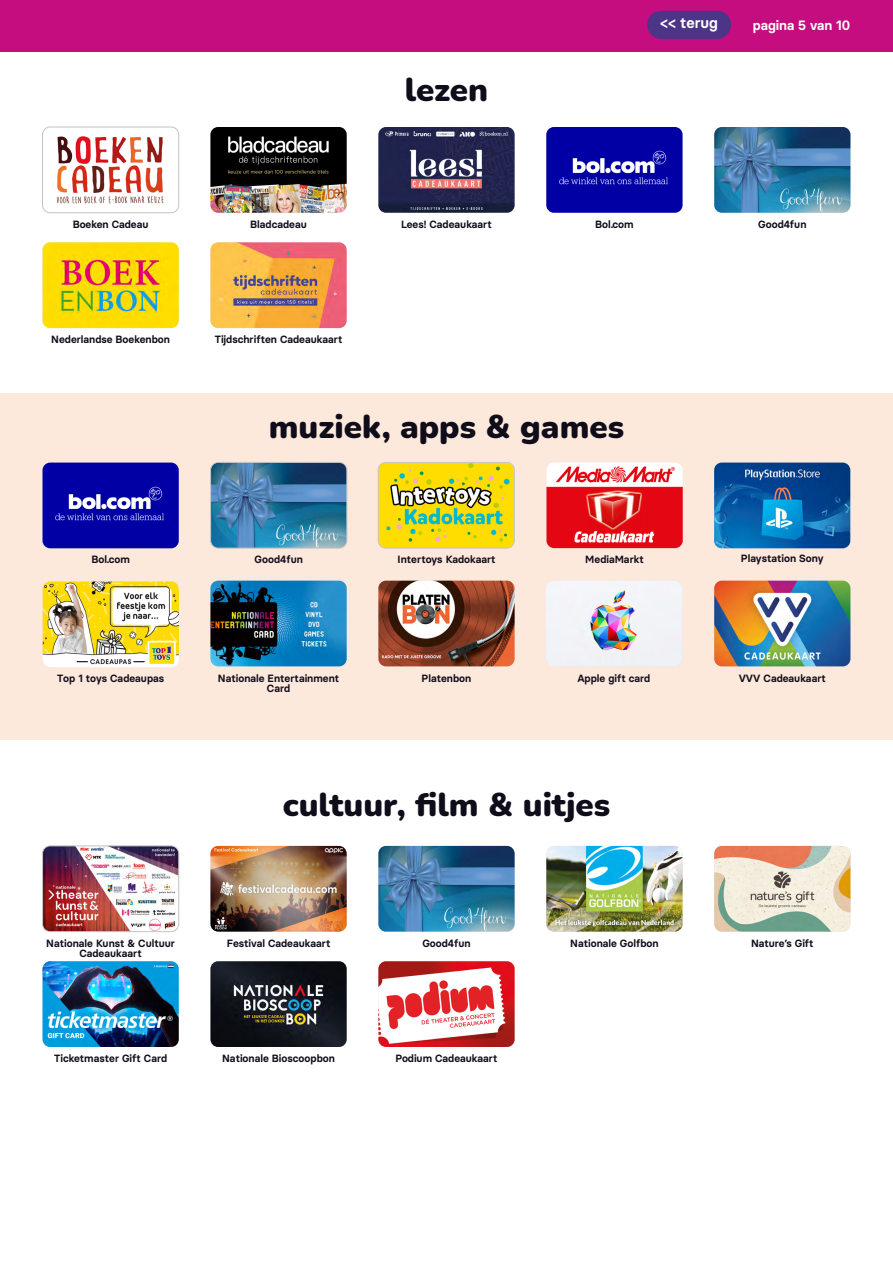
<style>
.page{position:relative;width:893px;height:1263px;background:#fff}
.page>*{position:absolute;margin:0;border:0;box-sizing:border-box;transform-origin:0 0}
.t1{font:900 33px "Nunito";color:#100d1b}
.t2{font:600 15px "Basier Circle";color:#fff}
.t3{font:600 13.5px "Basier Circle";color:#fff}
.t4{font:600 10.5px/10.5px "Basier Circle";color:#100d1b;text-align:center}
</style>
<div class="page">
<div style="left:0;top:0;width:893px;height:51px;background:#c60d7f"></div>
<div style="left:0;top:393px;width:893px;height:347px;background:#fde8dc"></div>
<div style="left:647px;top:11px;width:84px;height:28px;background:#4c3487;border-radius:14px"></div>
<img style="left:44px;top:127px;width:135px;height:86px">
<div style="left:42px;top:127px;width:137px;height:86px;border:1px solid #c5c5c5;border-radius:8px"></div>
<img style="left:43px;top:846px;width:136px;height:86px">
<div style="left:42px;top:846px;width:137px;height:86px;border:1px solid #c5c5c5;border-radius:8px"></div>
<img style="left:43px;top:242px;width:136px;height:86px">
<img style="left:43px;top:961px;width:136px;height:86px">
<img style="left:714px;top:127px;width:136px;height:86px">
<img style="left:714px;top:846px;width:136px;height:86px">
<img style="left:210px;top:127px;width:137px;height:86px">
<img style="left:210px;top:846px;width:137px;height:86px">
<img style="left:210px;top:961px;width:137px;height:86px">
<img style="left:378px;top:127px;width:137px;height:86px">
<img style="left:378px;top:846px;width:137px;height:86px">
<img style="left:378px;top:961px;width:137px;height:86px">
<img style="left:546px;top:127px;width:136px;height:86px">
<img style="left:546px;top:846px;width:136px;height:86px">
<img style="left:43px;top:463px;width:136px;height:85px">
<img style="left:546px;top:462px;width:137px;height:86px">
<img style="left:212px;top:462px;width:135px;height:86px">
<div style="left:210px;top:462px;width:137px;height:86px;border:1px solid #c6c6c6;border-radius:8px"></div>
<img style="left:378px;top:462px;width:136px;height:86px">
<div style="left:378px;top:462px;width:137px;height:86px;border:1px solid #c6c6c6;border-radius:8px"></div>
<img style="left:714px;top:463px;width:136px;height:85px">
<img style="left:714px;top:581px;width:136px;height:85px">
<img style="left:210px;top:581px;width:137px;height:85px">
<img style="left:378px;top:581px;width:137px;height:85px">
<img style="left:43px;top:581px;width:136px;height:86px">
<img style="left:546px;top:581px;width:136px;height:85px">
<img style="left:210px;top:242px;width:137px;height:86px">
<h1 class="t1" style="left:405px;top:65px;width:85px">lezen</h1>
<h2 class="t2" style="left:660px;top:14px;width:59px">&lt;&lt; terug</h2>
<p class="t3" style="left:753px;top:17px;width:99px">pagina 5 van 10</p>
<p class="t4" style="left:73px;top:219px;width:77px">Boeken Cadeau</p>
<p class="t4" style="left:51px;top:334px;width:120px">Nederlandse Boekenbon</p>
<p class="t4" style="left:250px;top:219px;width:58px">Bladcadeau</p>
<p class="t4" style="left:215px;top:334px;width:129px">Tijdschriften Cadeaukaart</p>
<p class="t4" style="left:401px;top:219px;width:92px">Lees! Cadeaukaart</p>
<p class="t4" style="left:595px;top:219px;width:40px">Bol.com</p>
<h1 class="t1" style="left:269px;top:403px;width:357px">muziek, apps &amp; games</h1>
<p class="t4" style="left:758px;top:219px;width:50px">Good4fun</p>
<p class="t4" style="left:91px;top:554px;width:40px">Bol.com</p>
<p class="t4" style="left:255px;top:554px;width:50px">Good4fun</p>
<p class="t4" style="left:398px;top:554px;width:100px">Intertoys Kadokaart</p>
<p class="t4" style="left:585px;top:554px;width:60px">MediaMarkt</p>
<p class="t4" style="left:741px;top:553px;width:84px">Playstation Sony</p>
<p class="t4" style="left:57px;top:673px;width:108px">Top 1 toys Cadeaupas</p>
<p class="t4" style="left:422px;top:672px;width:51px">Platenbon</p>
<p class="t4" style="left:577px;top:672px;width:74px">Apple gift card</p>
<p class="t4" style="left:739px;top:672px;width:89px">VVV Cadeaukaart</p>
<p class="t4" style="left:218px;top:672px;width:123px">Nationale Entertainment<br>Card</p>
<p class="t4" style="left:46px;top:938px;width:130px">Nationale Kunst &amp; Cultuur<br>Cadeaukaart</p>
<p class="t4" style="left:54px;top:1053px;width:115px">Ticketmaster Gift Card</p>
<h1 class="t1" style="left:283px;top:780px;width:329px">cultuur, film &amp; uitjes</h1>
<p class="t4" style="left:227px;top:938px;width:105px">Festival Cadeaukaart</p>
<p class="t4" style="left:222px;top:1053px;width:114px">Nationale Bioscoopbon</p>
<p class="t4" style="left:422px;top:938px;width:50px">Good4fun</p>
<p class="t4" style="left:395px;top:1053px;width:104px">Podium Cadeaukaart</p>
<p class="t4" style="left:570px;top:938px;width:90px">Nationale Golfbon</p>
<p class="t4" style="left:751px;top:938px;width:64px">Nature’s Gift</p>
</div>
